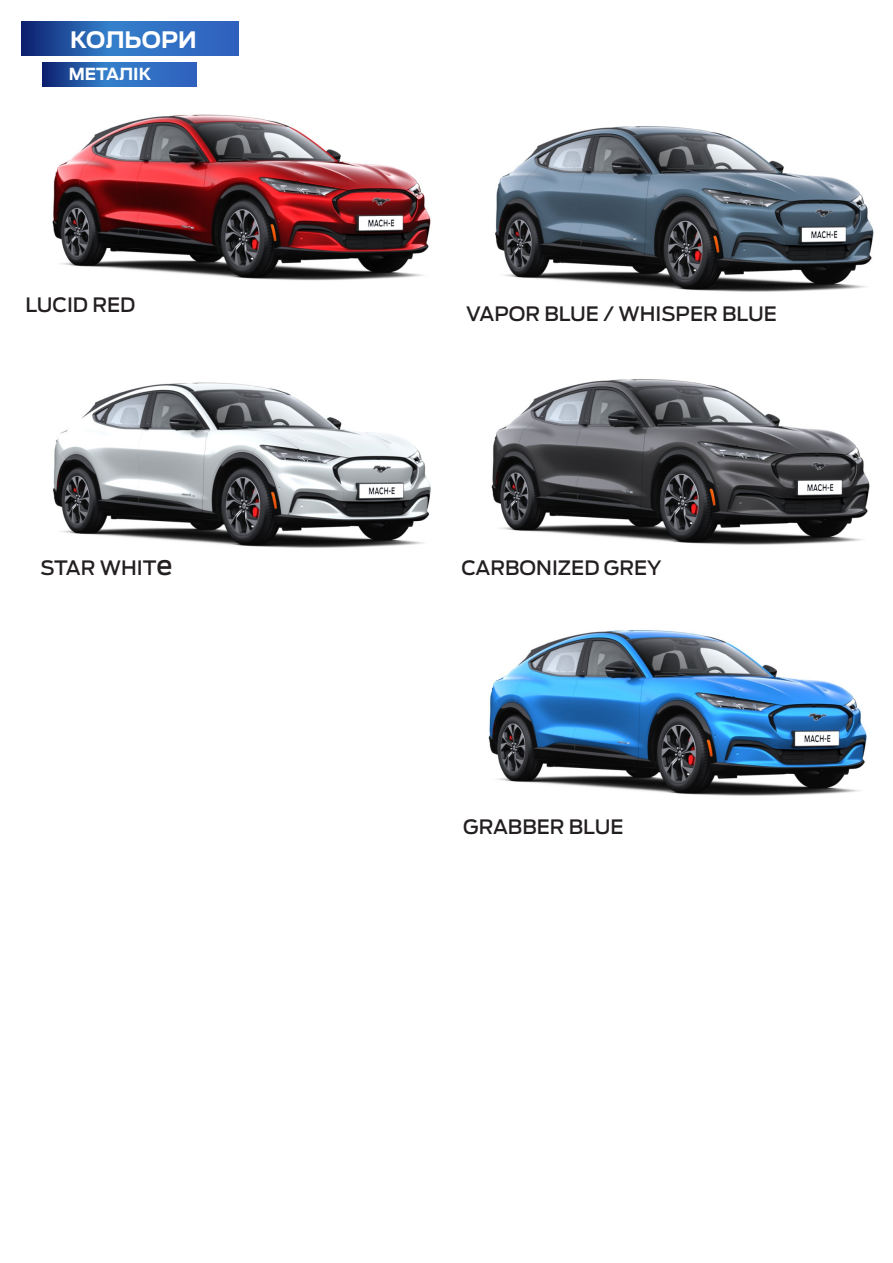
<style>
.page{position:relative;width:893px;height:1263px;background:#fff}
.page>*{position:absolute;margin:0;border:0;box-sizing:border-box;transform-origin:0 0}
.t1{font:700 22.5px "Ford Antenna";color:#fff}
.t2{font:500 19.65px "Ford Antenna";color:#231f20}
.t3{font:700 16.5px "Ford Antenna";color:#fff}
.s1{font-size:26.4px}
</style>
<div class="page">
<img style="left:42px;top:62px;width:389px;height:219px">
<img style="left:488px;top:630px;width:379px;height:166px">
<img style="left:491px;top:379px;width:379px;height:166px">
<img style="left:495px;top:126px;width:379px;height:166px">
<img style="left:52px;top:382px;width:379px;height:166px">
<svg style="left:21px;top:21px;width:217px;height:34px;background:#2a62b3"></svg>
<svg style="left:43px;top:63px;width:154px;height:23px;background:#2a62b3"></svg>
<p class="t1" style="left:70px;top:19px;width:128px">КОЛЬОРИ</p>
<p class="t3" style="left:69px;top:59px;width:84px">МЕТАЛІК</p>
<p class="t2" style="left:25px;top:288px;width:112px">LUCID RED</p>
<p class="t2" style="left:41px;top:550px;width:133px">STAR WHIT<span class="s1">e</span></p>
<p class="t2" style="left:466px;top:297px;width:312px">VAPOR BLUE / WHISPER BLUE</p>
<p class="t2" style="left:462px;top:550px;width:201px">CARBONIZED GREY</p>
<p class="t2" style="left:463px;top:810px;width:162px">GRABBER BLUE</p>
</div>
